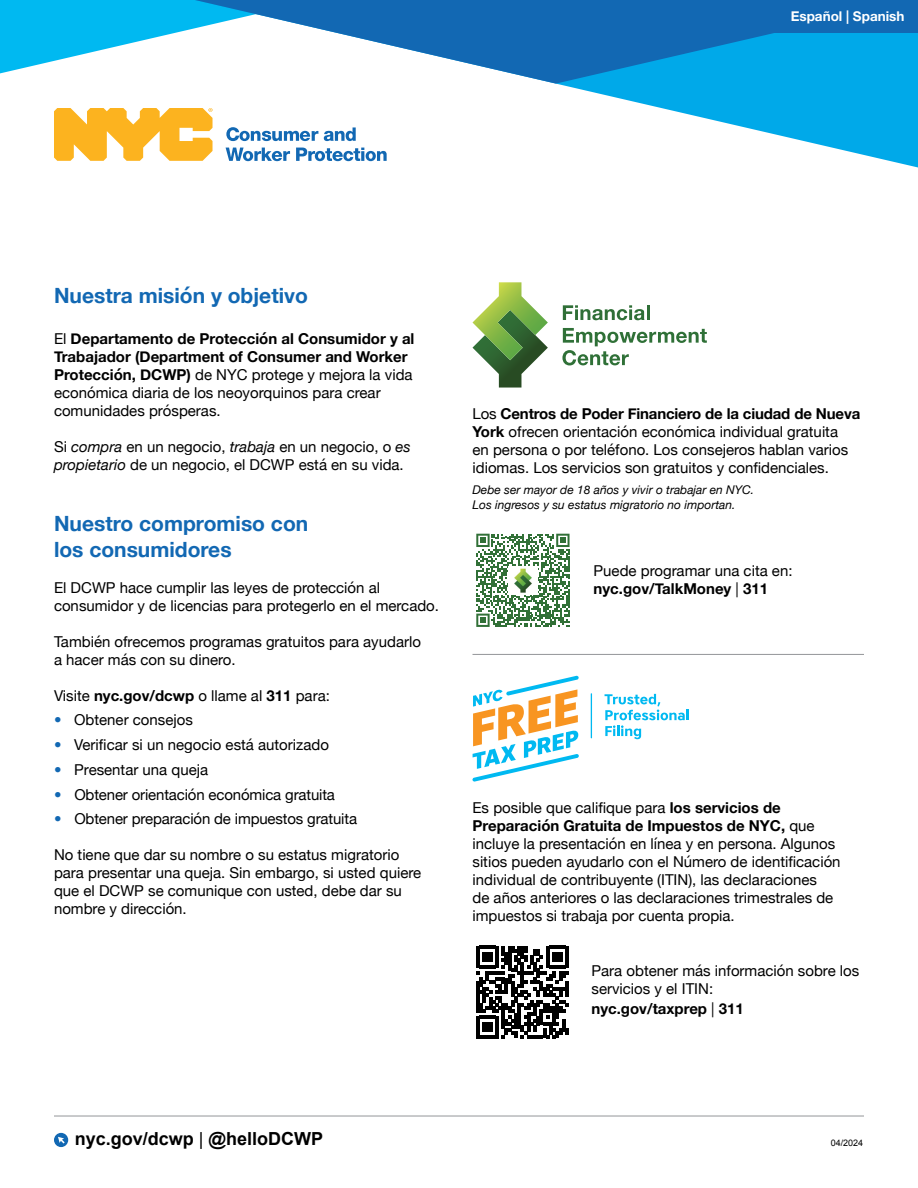
<style>
.page{position:relative;width:918px;height:1188px;background:#fff}
.page>*{position:absolute;margin:0;border:0;box-sizing:border-box;transform-origin:0 0}
.t1{font:700 21px/25.2px "Helvetica Neue";color:#1268b3}
.t2{font:700 18px "Arial";color:#000}
.t3{font:15px/18px "Helvetica Neue";color:#000}
.t4{font:700 15px/18px "Helvetica Neue";color:#000}
.t5{font:700 15px "Helvetica Neue LT Std";color:#000}
.t6{font:15px "Helvetica Neue LT Std";color:#1268b3}
.t7{font:700 13.5px "Helvetica Neue LT Std";color:#fff}
.t8{font:italic 12px/14.4px "Helvetica Neue";color:#000}
.t9{font:9px "Arial";color:#000}
.s1{font-weight:400}
.s2{font-style:italic}
.s3{font-family:"Helvetica Neue LT Std";font-weight:700}
.s4{font-weight:700}
.s5{font-family:"Helvetica Neue";font-weight:400}
</style>
<div class="page">
<svg style="left:472px;top:282px;width:76px;height:106px"></svg>
<svg style="left:563px;top:305px;width:81px;height:15px"></svg>
<hr style="left:647px;top:305px;width:3px;height:15px;background:#306f37">
<svg style="left:562px;top:328px;width:145px;height:37px"></svg>
<svg style="left:476px;top:534px;width:94px;height:93px"></svg>
<img style="left:509px;top:566px;width:28px;height:29px">
<hr style="left:472px;top:654px;width:392px;height:1px;background:#939598">
<hr style="left:591px;top:693px;width:1px;height:45px;background:#00b9f1">
<svg style="left:605px;top:694px;width:84px;height:45px"></svg>
<svg style="left:472px;top:676px;width:107px;height:106px"></svg>
<svg style="left:476px;top:946px;width:93px;height:92px"></svg>
<svg style="left:54px;top:108px;width:141px;height:53px"></svg>
<div style="left:54px;top:1133px;width:14px;height:14px;background:#1268b3;border-radius:50%"></div>
<svg style="left:58px;top:1137px;width:7px;height:7px"></svg>
<hr style="left:54px;top:1116px;width:810px;height:1px;background:#939598">
<svg style="left:0;top:0;width:195px;height:73px"></svg>
<svg style="left:195px;top:32px;width:723px;height:135px"></svg>
<svg style="left:195px;top:0;width:722px;height:84px"></svg>
<div style="left:729px;top:0;width:189px;height:32px;background:#1268b3"></div>
<p class="t7" style="left:791px;top:8px;width:115px">Español | Spanish</p>
<h1 class="t1" style="left:54px;top:283px;width:255px">Nuestra misión y objetivo</h1>
<p class="t4" style="left:54px;top:330px;width:362px"><span class="s1">El</span> Departamento de Protección al Consumidor y al Trabajador (Department of Consumer and Worker Protección, DCWP) <span class="s1">de NYC protege y mejora la vida económica diaria de los neoyorquinos para crear comunidades prósperas.</span></p>
<p class="t3" style="left:54px;top:439px;width:358px">Si <span class="s2">compra</span> en un negocio, <span class="s2">trabaja</span> en un negocio o, <span class="s2">es propietario</span> de un negocio, el DCWP está en su vida.</p>
<h1 class="t1" style="left:54px;top:512px;width:256px">Nuestro compromiso con los consumidores</h1>
<p class="t3" style="left:54px;top:579px;width:387px">El DCWP hace cumplir las leyes de protección al consumidor y de licencias para protegerlo en el mercado.</p>
<p class="t3" style="left:54px;top:633px;width:369px">También ofrecemos programas gratuitos para ayudarlo a hacer más con su dinero.</p>
<p class="t3" style="left:74px;top:684px;width:257px;line-height:24.8px;text-indent:-20px">Visite <span class="s3">nyc.gov/dcwp</span> o llame al <span class="s4">311</span> para:<br>Obtener consejos</p>
<p class="t6" style="left:54px;top:711px;width:9px">•</p>
<p class="t6" style="left:54px;top:736px;width:9px">•</p>
<p class="t3" style="left:74px;top:737px;width:256px">Verificar si un negocio está autorizado</p>
<p class="t6" style="left:54px;top:761px;width:9px">•</p>
<p class="t3" style="left:74px;top:761px;width:135px">Presentar una queja</p>
<p class="t6" style="left:54px;top:785px;width:9px">•</p>
<p class="t3" style="left:74px;top:786px;width:262px">Obtener orientación económica gratuita</p>
<p class="t3" style="left:74px;top:811px;width:284px">Obtener preparación de impuestos gratuita</p>
<p class="t6" style="left:54px;top:810px;width:9px">•</p>
<p class="t3" style="left:54px;top:847px;width:369px">No tiene que dar su nombre o su estatus migratorio para presentar una queja. Sin embargo, si usted quiere que el DCWP se comunique con usted, debe dar su nombre y dirección.</p>
<p class="t3" style="left:472px;top:406px;width:389px">Los <span class="s4">Centros de Poder Financiero de la ciudad de Nueva York</span> ofrecen orientación económica individual gratuita<br>en persona o por teléfono. Los consejeros hablan varios idiomas. Los servicios son gratuitos y confidenciales.</p>
<p class="t8" style="left:472px;top:484px;width:283px">Debe ser mayor de 18 años y vivir o trabajar en NYC.<br>Los ingresos y su estatus migratorio no importan.</p>
<p class="t3" style="left:594px;top:563px;width:200px">Puede programar una cita en: <span class="s4">nyc.gov/TalkMoney</span> | <span class="s4">311</span></p>
<p class="t3" style="left:472px;top:800px;width:370px">Es posible que califique para <span class="s4">los servicios de Preparación Gratuita de Impuestos de NYC,</span> que incluye la presentación en línea y en persona. Algunos sitios pueden ayudarlo con el Número de identificación individual de contribuyente (ITIN ,) las declaraciones<br>de años anteriores o las declaraciones trimestrales de impuestos si trabaja por cuenta propia.</p>
<p class="t3" style="left:592px;top:963px;width:269px">Para obtener más información sobre los servicios y el ITIN:</p>
<p class="t5" style="left:592px;top:999px;width:154px">nyc.gov/taxprep <span class="s5">|</span> 311</p>
<p class="t2" style="left:75px;top:1127px;width:250px">nyc.gov/dcwp <span class="s1">|</span> @helloDCWP</p>
<p class="t9" style="left:831px;top:1137px;width:34px">04/2024</p>
</div>
